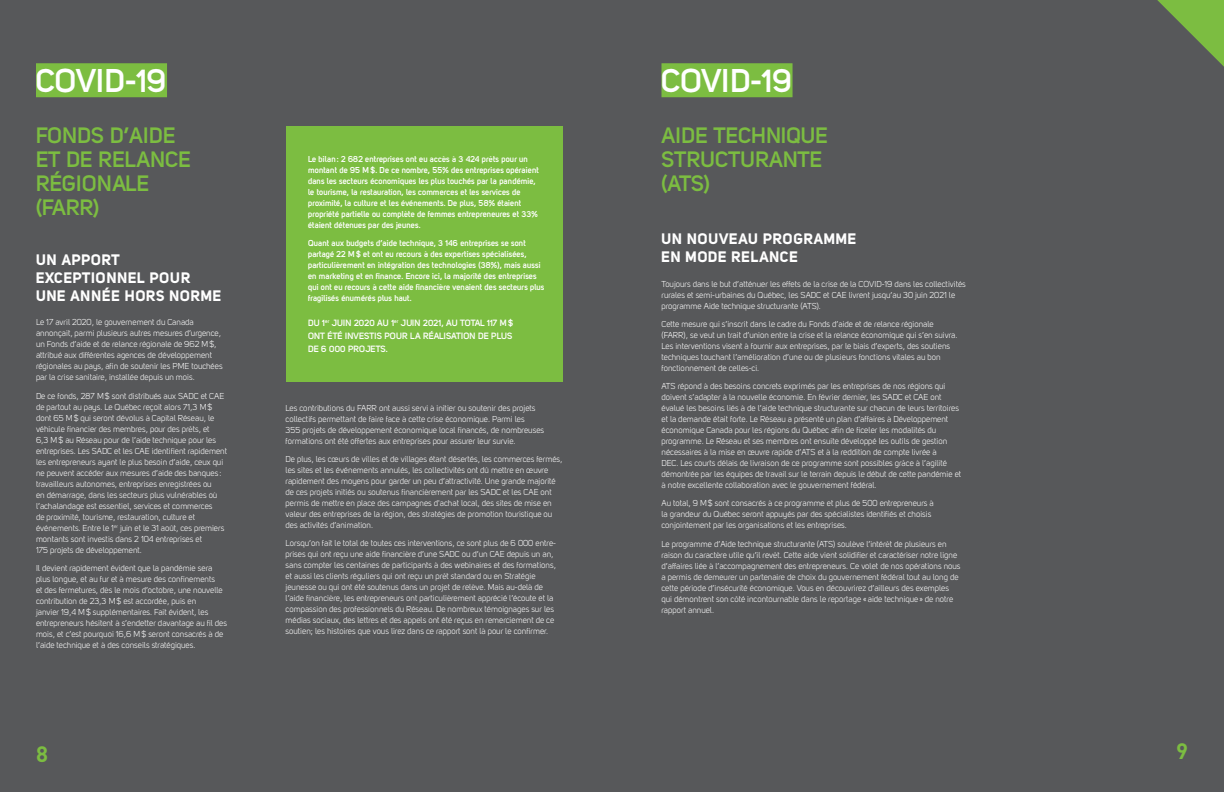
<style>
.page{position:relative;width:1224px;height:792px;background:#57585a}
.page>*{position:absolute;margin:0;border:0;box-sizing:border-box;transform-origin:0 0}
.t1{font:700 32.5px "Uni Sans Semi";color:#fff}
.t2{font:700 22px/24px "Uni Sans Semi";color:#7cbd41}
.t3{font:700 22px "DIN Pro";color:#7cbd41}
.t4{font:15px/18px "Uni Sans Bold";letter-spacing:.04em;color:#fff}
.t5{font:700 9px/13px "Uni Sans Semi";color:#fff;text-align:justify}
.t6{font:8.5px/11px "Uni Sans Book";color:#fff}
.t7{font:700 8.5px/11px "Uni Sans Semi";color:#fff}
</style>
<div class="page">
<div style="left:286px;top:126px;width:276px;height:256px;background:#7cbd41"></div>
<svg style="left:1157px;top:0;width:67px;height:67px"></svg>
<div style="left:36px;top:63px;width:131px;height:34px;background:#7cbd41"></div>
<div style="left:661px;top:63px;width:132px;height:34px;background:#7cbd41"></div>
<h1 class="t1" style="left:36px;top:61px;width:133px">COVID-19</h1>
<h1 class="t1" style="left:661px;top:61px;width:133px">COVID-19</h1>
<h2 class="t2" style="left:36px;top:122px;width:157px">FONDS D’AIDE<br>ET DE RELANCE<br>RÉGIONALE (FARR)</h2>
<h2 class="t2" style="left:662px;top:122px;width:168px">AIDE TECHNIQUE<br>STRUCTURANTE (ATS)</h2>
<h3 class="t4" style="left:36px;top:250px;width:187px">UN APPORT<br>EXCEPTIONNEL POUR<br>UNE ANNÉE HORS NORME</h3>
<p class="t6" style="left:36px;top:317px;width:188px">Le 17 avril 2020, le gouvernement du Canada annonçait, parmi plusieurs autres mesures d’urgence, un Fonds d’aide et de relance régionale de 962 M$, attribué aux différentes agences de développement régionales au pays, afin de soutenir les PME touchées par la crise sanitaire, installée depuis un mois.</p>
<p class="t6" style="left:36px;top:390px;width:193px">De ce fonds, 287 M$ sont distribués aux SADC et CAE de partout au pays. Le Québec reçoit alors 71,3 M$ dont 65 M$ qui seront dévolus à Capital Réseau, le véhicule financier des membres, pour des prêts, et<br>6,3 M$ au Réseau pour de l’aide technique pour les entreprises. Les SADC et les CAE identifient rapidement les entrepreneurs ayant le plus besoin d’aide, ceux qui ne peuvent accéder aux mesures d’aide des banques : travailleurs autonomes, entreprises enregistrées ou<br>en démarrage, dans les secteurs plus vulnérables où l’achalandage est essentiel, services et commerces<br>de proximité, tourisme, restauration, culture et événements. Entre le 1<sup>er</sup> juin et le 31 août, ces premiers montants sont investis dans 2 104 entreprises et<br>175 projets de développement.</p>
<p class="t6" style="left:36px;top:562px;width:193px">Il devient rapidement évident que la pandémie sera plus longue, et au fur et à mesure des confinements<br>et des fermetures, dès le mois d’octobre, une nouvelle contribution de 23,3 M$ est accordée, puis en<br>janvier 19,4 M$ supplémentaires. Fait évident, les entrepreneurs hésitent à s’endetter davantage au fil des mois, et c’est pourquoi 16,6 M$ seront consacrés à de l’aide technique et à des conseils stratégiques.</p>
<p class="t7" style="left:308px;top:154px;width:232px">Le bilan: 2 682 entreprises ont eu accès à 3 424 prêts pour un montant de 95 M$. De ce nombre, 55% des entreprises opéraient dans les secteurs économiques les plus touchés par la pandémie, le tourisme, la restauration, les commerces et les services de proximité, la culture et les événements. De plus, 58% étaient propriété partielle ou complète de femmes entrepreneures et 33% étaient détenues par des jeunes.</p>
<p class="t7" style="left:308px;top:238px;width:238px">Quant aux budgets d’aide technique, 3 146 entreprises se sont partagé 22 M$ et ont eu recours à des expertises spécialisées, particulièrement en intégration des technologies (38%), mais aussi en marketing et en finance. Encore ici, la majorité des entreprises qui ont eu recours à cette aide financière venaient des secteurs plus fragilisés énumérés plus haut.</p>
<p class="t5" style="left:308px;top:316px;width:207px">DU 1<sup>er</sup> JUIN 2020 AU 1<sup>er</sup> JUIN 2021, AU TOTAL 117 M$ ONT ÉTÉ INVESTIS POUR LA RÉALISATION DE PLUS DE 6 000 PROJETS.</p>
<h3 class="t4" style="left:662px;top:230px;width:196px">UN NOUVEAU PROGRAMME<br>EN MODE RELANCE</h3>
<p class="t6" style="left:662px;top:278px;width:306px">Toujours dans le but d’atténuer les effets de la crise de la COVID-19 dans les collectivités rurales et semi-urbaines du Québec, les SADC et CAE livrent jusqu’au 30 juin 2021 le programme Aide technique structurante (ATS).</p>
<p class="t6" style="left:662px;top:319px;width:297px">Cette mesure qui s’inscrit dans le cadre du Fonds d’aide et de relance régionale (FARR), se veut un trait d’union entre la crise et la relance économique qui s’en suivra.<br>Les interventions visent à fournir aux entreprises, par le biais d’experts, des soutiens techniques touchant l’amélioration d’une ou de plusieurs fonctions vitales au bon fonctionnement de celles-ci.</p>
<p class="t6" style="left:662px;top:381px;width:301px">ATS répond à des besoins concrets exprimés par les entreprises de nos régions qui doivent s’adapter à la nouvelle économie. En février dernier, les SADC et CAE ont évalué les besoins liés à de l’aide technique structurante sur chacun de leurs territoires et la demande était forte. Le Réseau a présenté un plan d’affaires à Développement économique Canada pour les régions du Québec afin de ficeler les modalités du programme. Le Réseau et ses membres ont ensuite développé les outils de gestion nécessaires à la mise en œuvre rapide d’ATS et à la reddition de compte livrée à<br>DEC. Les courts délais de livraison de ce programme sont possibles grâce à l’agilité démontrée par les équipes de travail sur le terrain depuis le début de cette pandémie et à notre excellente collaboration avec le gouvernement fédéral.</p>
<p class="t6" style="left:662px;top:498px;width:274px">Au total, 9 M$ sont consacrés à ce programme et plus de 500 entrepreneurs à la grandeur du Québec seront appuyés par des spécialistes identifiés et choisis conjointement par les organisations et les entreprises.</p>
<p class="t6" style="left:662px;top:538px;width:301px">Le programme d’Aide technique structurante (ATS) soulève l’intérêt de plusieurs en raison du caractère utile qu’il revêt. Cette aide vient solidifier et caractériser notre ligne d’affaires liée à l’accompagnement des entrepreneurs. Ce volet de nos opérations nous a permis de demeurer un partenaire de choix du gouvernement fédéral tout au long de cette période d’insécurité économique. Vous en découvrirez d’ailleurs des exemples qui démontrent son côté incontournable dans le reportage «aide technique » de notre rapport annuel.</p>
<p class="t6" style="left:286px;top:402px;width:260px">Les contributions du FARR ont aussi servi à initier ou soutenir des projets collectifs permettant de faire face à cette crise économique. Parmi les<br>355 projets de développement économique local financés, de nombreuses formations ont été offertes aux entreprises pour assurer leur survie.</p>
<p class="t6" style="left:286px;top:453px;width:278px">De plus, les cœurs de villes et de villages étant désertés, les commerces fermés, les sites et les événements annulés, les collectivités ont dû mettre en œuvre rapidement des moyens pour garder un peu d’attractivité. Une grande majorité de ces projets initiés ou soutenus financièrement par les SADC et les CAE ont permis de mettre en place des campagnes d'achat local, des sites de mise en valeur des entreprises de la région, des stratégies de promotion touristique ou des activités d’animation.</p>
<p class="t6" style="left:286px;top:538px;width:272px">Lorsqu’on fait le total de toutes ces interventions, ce sont plus de 6 000 entre&shy;prises qui ont reçu une aide financière d’une SADC ou d’un CAE depuis un an, sans compter les centaines de participants à des webinaires et des formations, et aussi les clients réguliers qui ont reçu un prêt standard ou en Stratégie jeunesse ou qui ont été soutenus dans un projet de relève. Mais au-delà de l’aide financière, les entrepreneurs ont particulièrement apprécié l’écoute et la compassion des professionnels du Réseau. De nombreux témoignages sur les médias sociaux, des lettres et des appels ont été reçus en remerciement de ce soutien; les histoires que vous lirez dans ce rapport sont là pour le confirmer.</p>
<h2 class="t3" style="left:36px;top:735px;width:13px">8</h2>
<h2 class="t3" style="left:1176px;top:733px;width:13px">9</h2>
</div>
